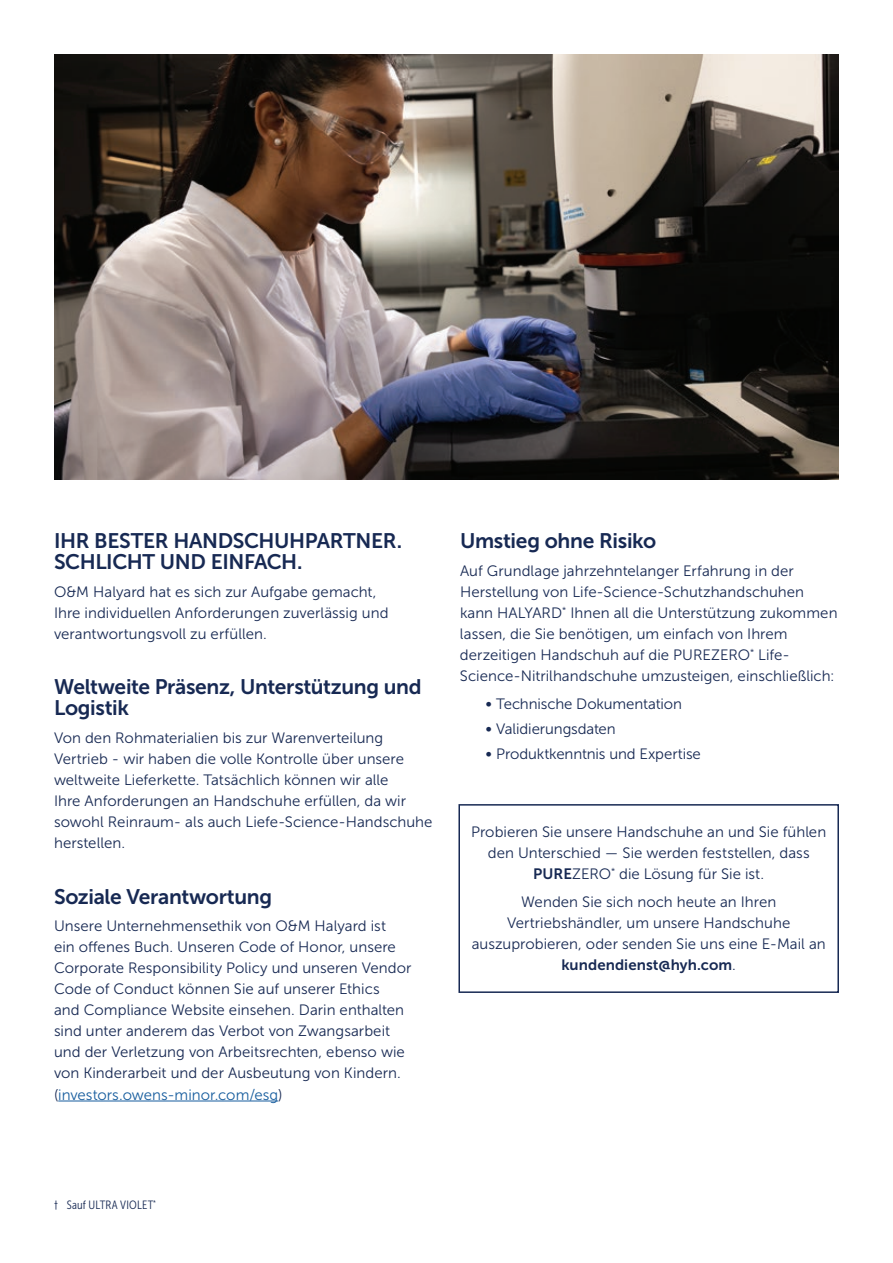
<style>
.page{position:relative;width:893px;height:1263px;background:#fff}
.page>*{position:absolute;margin:0;border:0;box-sizing:border-box;transform-origin:0 0}
.t1{font:21px/21px "Museo Sans 700";letter-spacing:-.02em;color:#172953}
.t2{font:15px/21px "Museo Sans 300";letter-spacing:.005em;color:#172953}
.t3{font:15px "Museo Sans 700";letter-spacing:.005em;color:#172953}
.t4{font:12px "Museo Sans Cond 300";letter-spacing:.015em;color:#172953}
.s1{color:#175d9e}
.s2{font-size:16.5px}
.s3{font-family:"Museo Sans 700"}
.s4{font-family:"Museo Sans 300"}
</style>
<div class="page">
<img style="left:54px;top:54px;width:785px;height:425px">
<hr style="left:58px;top:1100px;width:220px;height:1px;background:#175d9e">
<div style="left:458px;top:804px;width:381px;height:189px;border:2px solid #172953"></div>
<h1 class="t1" style="left:54px;top:530px;width:350px">IHR BESTER HANDSCHUHPARTNER.<br>SCHLICHT UND EINFACH.</h1>
<p class="t2" style="left:54px;top:581px;width:336px">O&amp;M Halyard hat es sich zur Aufgabe gemacht,<br>Ihre individuellen Anforderungen zuverlässig und verantwortungsvoll zu erfüllen.</p>
<h1 class="t1" style="left:54px;top:677px;width:369px">Weltweite Präsenz, Unterstützung und<br>Logistik</h1>
<p class="t2" style="left:54px;top:728px;width:380px">Von den Rohmaterialien bis zur Warenverteilung Vertrieb - wir haben die volle Kontrolle über unsere weltweite Lieferkette. Tatsächlich können wir alle<br>Ihre Anforderungen an Handschuhe erfüllen, da wir sowohl Reinraum- als auch Liefe-Science-Handschuhe herstellen.</p>
<h1 class="t1" style="left:54px;top:886px;width:220px">Soziale Verantwortung</h1>
<p class="t2" style="left:54px;top:916px;width:359px">Unsere Unternehmensethik von O&amp;M Halyard ist<br>ein offenes Buch. Unseren Code of Honor, unsere Corporate Responsibility Policy und unseren Vendor Code of Conduct können Sie auf unserer Ethics<br>and Compliance Website einsehen. Darin enthalten sind unter anderem das Verbot von Zwangsarbeit und der Verletzung von Arbeitsrechten, ebenso wie von Kinderarbeit und der Ausbeutung von Kindern. (<span class="s1">investors.owens-minor.com/esg</span>)</p>
<h1 class="t1" style="left:460px;top:530px;width:198px">Umstieg ohne Risiko</h1>
<p class="t2" style="left:460px;top:560px;width:379px">Auf Grundlage jahrzehntelanger Erfahrung in der Herstellung von Life-Science-Schutzhandschuhen kann HALYARD<sup>*</sup> Ihnen all die Unterstützung zukommen lassen, die Sie benötigen, um einfach von Ihrem derzeitigen Handschuh auf die PUREZERO<sup>*</sup> Life-Science-Nitrilhandschuhe umzusteigen, einschließlich:</p>
<p class="t2" style="left:485px;top:693px;width:198px"><span class="s2">•</span> Technische Dokumentation</p>
<p class="t2" style="left:485px;top:718px;width:132px"><span class="s2">•</span> Validierungsdaten</p>
<p class="t2" style="left:485px;top:744px;width:217px"><span class="s2">•</span> Produktkenntnis und Expertise</p>
<p class="t2" style="left:471px;top:822px;width:357px;text-align:center">Probieren Sie unsere Handschuhe an und Sie fühlen den Unterschied — Sie werden feststellen, dass<br><span class="s3">PURE</span>ZERO<sup>*</sup> die Lösung für Sie ist.</p>
<p class="t2" style="left:472px;top:892px;width:356px;text-align:center">Wenden Sie sich noch heute an Ihren<br>Vertriebshändler, um unsere Handschuhe auszuprobieren, oder senden Sie uns eine E-Mail an</p>
<p class="t3" style="left:561px;top:957px;width:176px">kundendienst@hyh.com<span class="s4">.</span></p>
<p class="t4" style="left:54px;top:1198px;width:104px">† Sauf ULTRA VIOLET<sup>*</sup></p>
</div>
